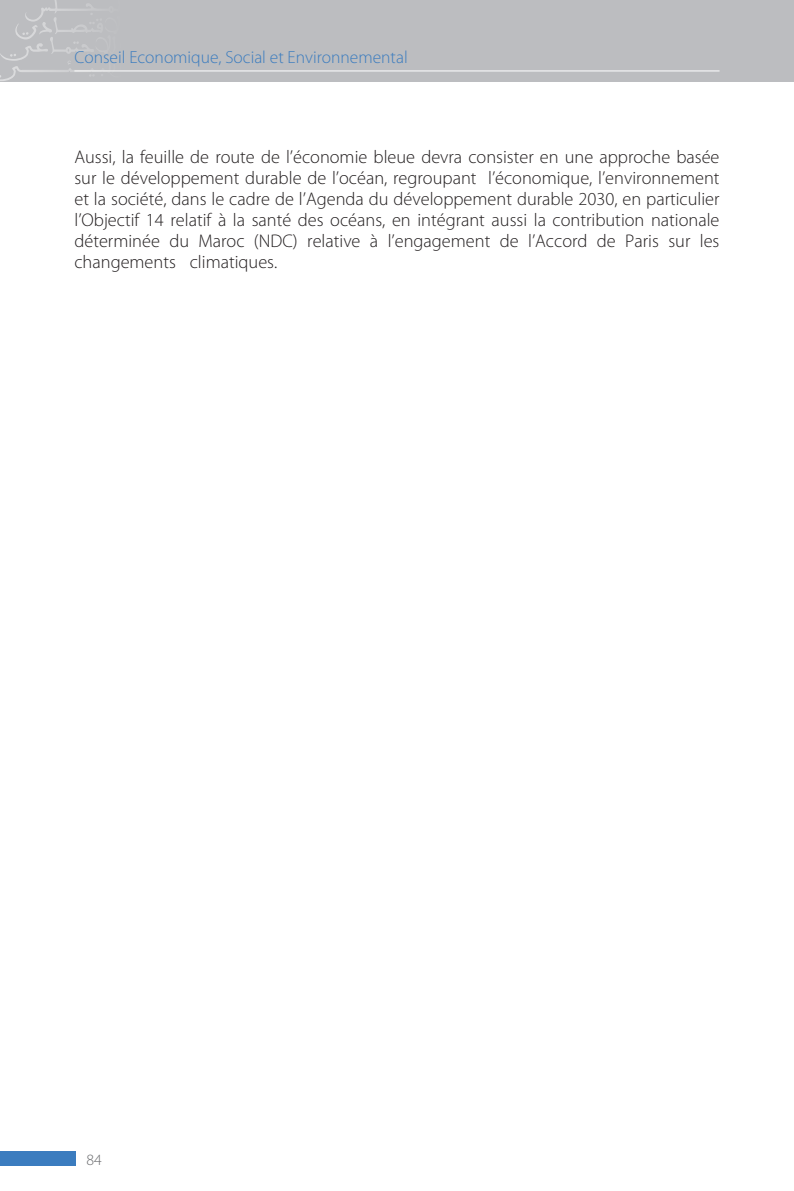
<style>
.page{position:relative;width:794px;height:1191px;background:#fff}
.page>*{position:absolute;margin:0;border:0;box-sizing:border-box;transform-origin:0 0}
.t1{font:300 18.38px/21px "Myriad Pro";color:#231f20;text-align:justify}
.t2{font:300 17.5px "Myriad Pro";color:#3b7cbf}
.t3{font:300 15.75px "Myriad Pro";color:#6c6d70}
</style>
<div class="page">
<div style="left:0;top:0;width:794px;height:82px;background:#bcbdc0"></div>
<svg style="left:0;top:0;width:126px;height:81px"></svg>
<hr style="left:74px;top:70px;width:645px;height:1px;background:#fff">
<div style="left:0;top:1150px;width:76px;height:15px;background:#3b7cbf"></div>
<p class="t2" style="left:74px;top:48px;width:335px">Conseil Economique, Social et Environnemental</p>
<p class="t1" style="left:74px;top:146px;width:646px">Aussi, la feuille de route de l’économie bleue devra consister en une approche basée sur le développement durable de l’océan, regroupant l’économique, l’environnement et la société, dans le cadre de l’Agenda du développement durable 2030, en particulier l’Objectif 14 relatif à la santé des océans, en intégrant aussi la contribution nationale déterminée du Maroc (NDC) relative à l’engagement de l’Accord de Paris sur les changements climatiques.</p>
<p class="t3" style="left:86px;top:1150px;width:17px">84</p>
</div>
